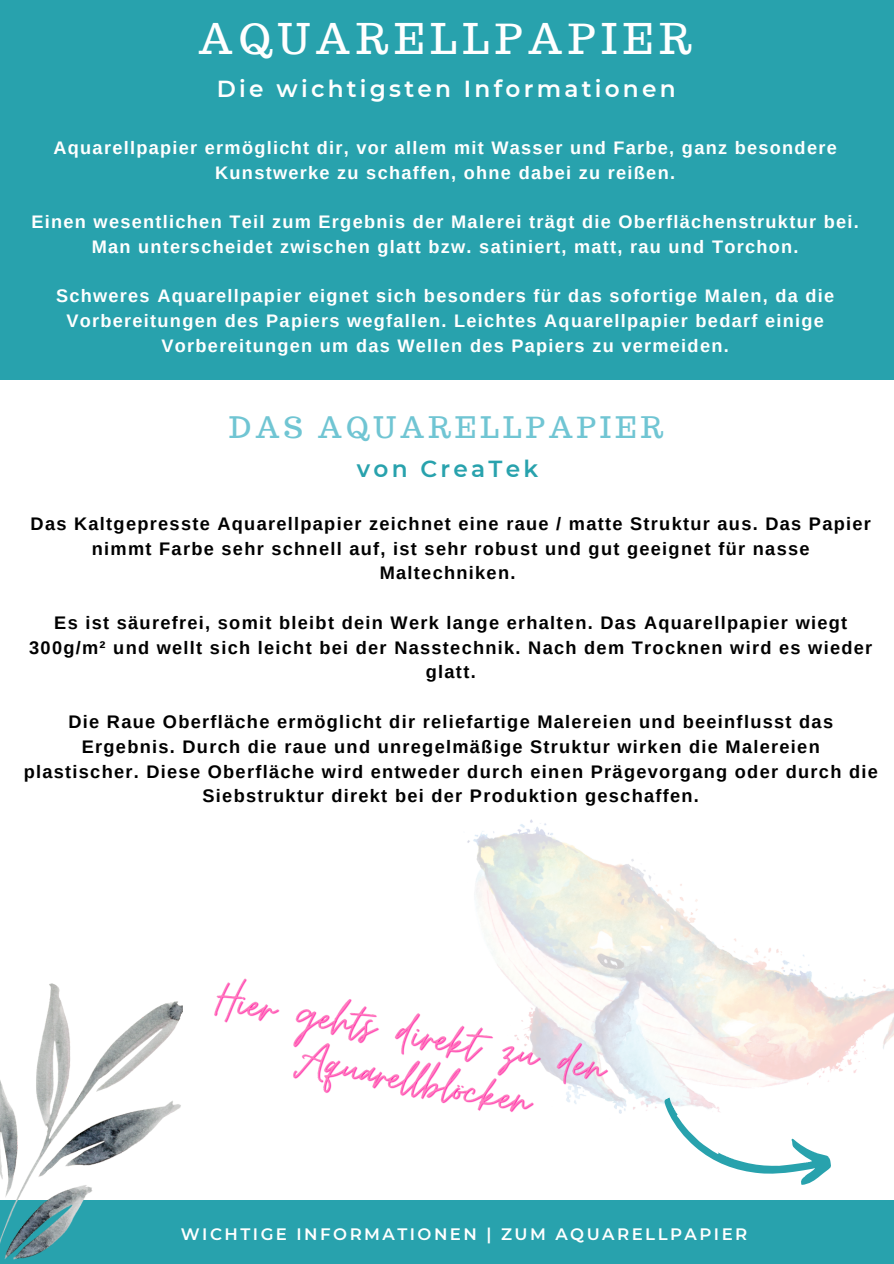
<style>
.page{position:relative;width:894px;height:1264px;background:#fff}
.page>*{position:absolute;margin:0;border:0;box-sizing:border-box;transform-origin:0 0}
.t1{font:41.4px "Trocchi";letter-spacing:.15em;color:#fff}
.t2{font:28.95px "Trocchi";letter-spacing:.15em;color:#70c5d3}
.t3{font:600 23.25px "Montserrat";letter-spacing:.14em;color:#fff}
.t4{font:600 23.25px "Montserrat";letter-spacing:.14em;color:#28a2ad}
.t5{font:700 18.15px/24.8px "Arimo";letter-spacing:.07em;color:#000;text-align:center}
.t6{font:700 18.15px/24.8px "Arimo";letter-spacing:.07em;color:#fff;text-align:center}
.t7{font:600 16.5px "Montserrat";letter-spacing:.15em;color:#fff}
</style>
<div class="page">
<div style="left:0;top:0;width:893px;height:379px;background:#28a2ad"></div>
<div style="left:0;top:1200px;width:893px;height:63px;background:#28a2ad"></div>
<img style="left:467px;top:819px;width:426px;height:292px">
<img style="left:0;top:983px;width:183px;height:277px">
<svg style="left:650px;top:1096px;width:187px;height:89px"></svg>
<img style="left:214px;top:962px;width:420px;height:152px">
<p class="t1" style="left:199px;top:12px;width:493px">AQUARELLPAPIER</p>
<p class="t3" style="left:217px;top:74px;width:460px">Die wichtigsten Informationen</p>
<p class="t6" style="left:53px;top:135px;width:784px">Aquarellpapier ermöglicht dir, vor allem mit Wasser und Farbe, ganz besondere<br>Kunstwerke zu schaffen, ohne dabei zu reißen.</p>
<p class="t6" style="left:31px;top:209px;width:828px">Einen wesentlichen Teil zum Ergebnis der Malerei trägt die Oberflächenstruktur bei.<br>Man unterscheidet zwischen glatt bzw. satiniert, matt, rau und Torchon.</p>
<p class="t6" style="left:56px;top:284px;width:779px">Schweres Aquarellpapier eignet sich besonders für das sofortige Malen, da die<br>Vorbereitungen des Papiers wegfallen. Leichtes Aquarellpapier bedarf einige<br>Vorbereitungen um das Wellen des Papiers zu vermeiden.</p>
<p class="t2" style="left:229px;top:408px;width:435px">DAS AQUARELLPAPIER</p>
<p class="t4" style="left:357px;top:455px;width:183px">von CreaTek</p>
<p class="t5" style="left:31px;top:511px;width:841px">Das Kaltgepresste Aquarellpapier zeichnet eine raue / matte Struktur aus. Das Papier nimmt Farbe sehr schnell auf, ist sehr robust und gut geeignet für nasse<br>Maltechniken.</p>
<p class="t5" style="left:29px;top:610px;width:844px">Es ist säurefrei, somit bleibt dein Werk lange erhalten. Das Aquarellpapier wiegt<br>300g/m² und wellt sich leicht bei der Nasstechnik. Nach dem Trocknen wird es wieder glatt.</p>
<p class="t5" style="left:24px;top:709px;width:855px">Die Raue Oberfläche ermöglicht dir reliefartige Malereien und beeinflusst das Ergebnis. Durch die raue und unregelmäßige Struktur wirken die Malereien plastischer. Diese Oberfläche wird entweder durch einen Prägevorgang oder durch die Siebstruktur direkt bei der Produktion geschaffen.</p>
<p class="t7" style="left:181px;top:1224px;width:568px">WICHTIGE INFORMATIONEN | ZUM AQUARELLPAPIER</p>
</div>
